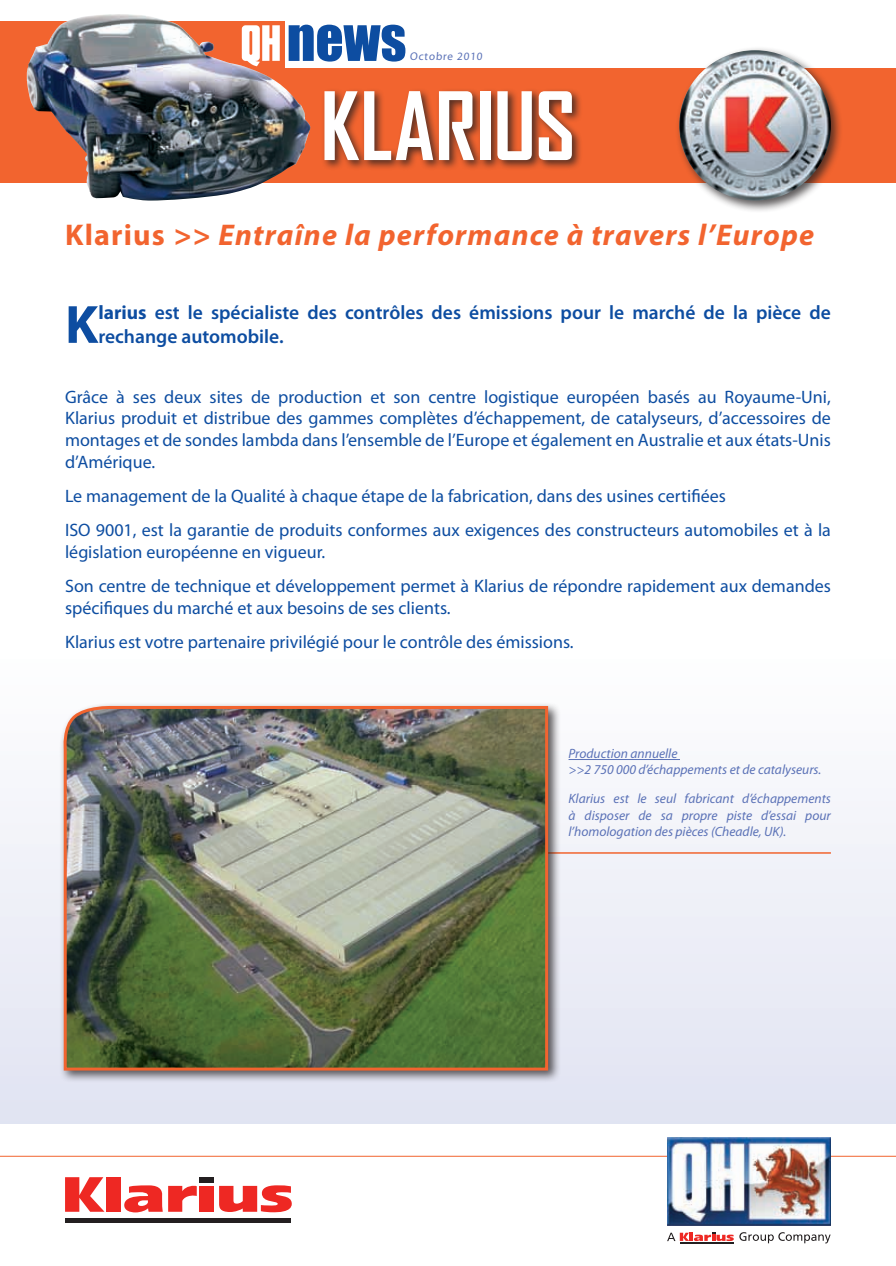
<style>
.page{position:relative;width:896px;height:1266px;background:#fff}
.page>*{position:absolute;margin:0;border:0;box-sizing:border-box;transform-origin:0 0}
.t1{font:700 90px "Agency FB";color:#fff}
.t2{font:700 54.15px "Myriad Pro";color:#0d4da1}
.t3{font:italic 700 30px "Myriad Pro";letter-spacing:.04em;color:#f2642f}
.t4{font:600 19.5px/23.4px "Myriad Pro";color:#0d4da1}
.t5{font:18px/21.6px "Myriad Pro";color:#0d4da1}
.t6{font:italic 13.5px/16.2px "Myriad Pro";color:#5b72b7}
.t7{font:11.25px "Myriad Pro";color:#5b72b7}
.s1{font-style:normal}
.s2{font-weight:700}
</style>
<div class="page">
<div style="left:0;top:652px;width:895px;height:471px;background:linear-gradient(to bottom,#fefefe,#e1e3f2)"></div>
<div style="left:0;top:68px;width:895px;height:115px;background:#f2642f"></div>
<div style="left:0;top:21px;width:284px;height:67px;background:#f2642f"></div>
<svg style="left:310px;top:25px;width:95px;height:37px"></svg>
<img style="left:26px;top:14px;width:284px;height:186px">
<hr style="left:0;top:1155px;width:895px;height:1px;background:#f2642f">
<svg style="left:667px;top:1232px;width:66px;height:8px"></svg>
<hr style="left:679px;top:1242px;width:54px;height:1px;background:#231f20">
<svg style="left:739px;top:1232px;width:91px;height:11px"></svg>
<img style="left:667px;top:1137px;width:163px;height:87px">
<svg style="left:65px;top:1177px;width:39px;height:34px"></svg>
<div style="left:107px;top:1177px;width:14px;height:34px;background:#ee2823"></div>
<svg style="left:124px;top:1185px;width:73px;height:27px"></svg>
<div style="left:200px;top:1185px;width:14px;height:26px;background:#ee2823"></div>
<div style="left:200px;top:1177px;width:14px;height:5px;background:#231f20"></div>
<svg style="left:219px;top:1185px;width:73px;height:27px"></svg>
<div style="left:65px;top:1217px;width:226px;height:5px;background:#231f20"></div>
<div style="left:321px;top:88px;width:261px;height:83px;background:#231f20;opacity:.75"></div>
<hr style="left:488px;top:852px;width:342px;height:1px;background:#f2642f">
<div style="left:59px;top:701px;width:501px;height:381px;background:#231f20;opacity:.75"></div>
<img style="left:62px;top:704px;width:487px;height:368px">
<hr style="left:568px;top:759px;width:112px;height:1px;background:#5b72b7">
<div style="left:674px;top:46px;width:169px;height:167px;background:#231f20;opacity:.75"></div>
<img style="left:679px;top:50px;width:151px;height:150px">
<p class="t7" style="left:409px;top:49px;width:75px">Octobre 2010</p>
<h1 class="t1" style="left:320px;top:70px;width:249px">KLARIUS</h1>
<h3 class="t3" style="left:65px;top:215px;width:750px"><span class="s1">Klarius</span> &gt;&gt; Entraîne la performance à travers l’Europe</h3>
<h2 class="t2" style="left:65px;top:289px;width:35px">K</h2>
<p class="t4" style="left:98px;top:301px;width:733px"><span class="s2">larius</span> est le spécialiste des contrôles des émissions pour le marché de la pièce de rechange automobile.</p>
<p class="t5" style="left:65px;top:385px;width:767px;text-align:justify">Grâce à ses deux sites de production et son centre logistique européen basés au Royaume-Uni, Klarius produit et distribue des gammes complètes d’échappement, de catalyseurs, d’accessoires de montages et de sondes lambda dans l’ensemble de l’Europe et également en Australie et aux états-Unis d’Amérique.</p>
<p class="t5" style="left:65px;top:478px;width:767px;line-height:34.3px">Le management de la Qualité à chaque étape de la fabrication, dans des usines certifiées<br>ISO 9001, est la garantie de produits conformes aux exigences des constructeurs automobiles et à la</p>
<p class="t5" style="left:65px;top:534px;width:767px;line-height:34.3px">législation européenne en vigueur.<br>Son centre de technique et développement permet à Klarius de répondre rapidement aux demandes</p>
<p class="t5" style="left:65px;top:590px;width:510px;line-height:34.3px">spécifiques du marché et aux besoins de ses clients.<br>Klarius est votre partenaire privilégié pour le contrôle des émissions.</p>
<p class="t6" style="left:568px;top:745px;width:254px">Production annuelle<br>&gt;&gt;2 750 000 d’échappements et de catalyseurs.</p>
<p class="t6" style="left:568px;top:790px;width:264px;text-align:justify">Klarius est le seul fabricant d’échappements à disposer de sa propre piste d’essai pour l’homologation des pièces (Cheadle, UK).</p>
</div>
